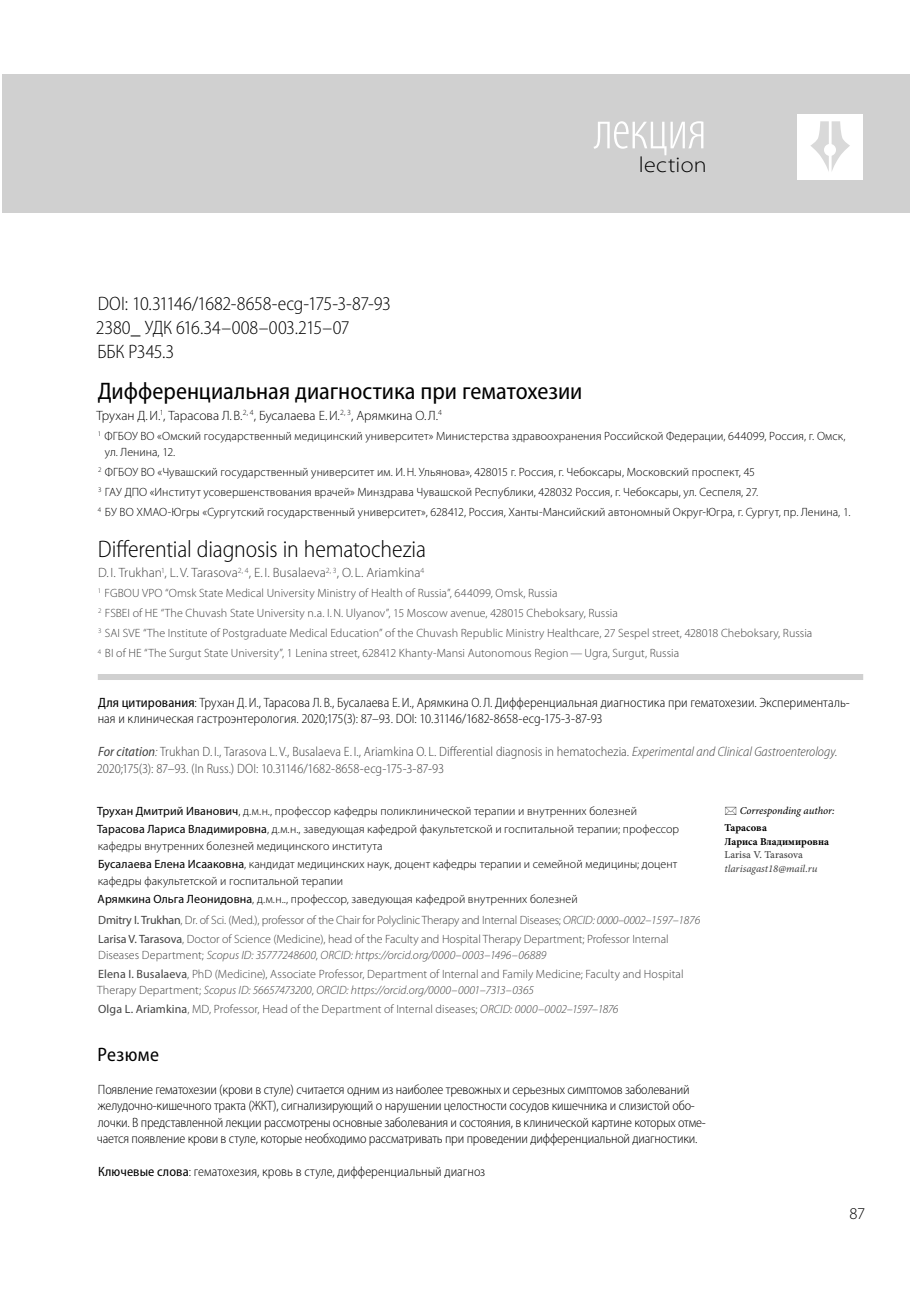
<style>
.page{position:relative;width:910px;height:1297px;background:#fff}
.page>*{position:absolute;margin:0;border:0;box-sizing:border-box;transform-origin:0 0}
.t1{font:300 condensed 55.5px "Myriad Pro";letter-spacing:-.015em;color:#fff}
.t2{font:semi-condensed 24px "Myriad Pro";letter-spacing:-.005em;color:#000}
.t3{font:300 semi-condensed 24px "Myriad Pro";letter-spacing:-.01em;color:#000}
.t4{font:300 semi-expanded 21.75px "Myriad Pro";letter-spacing:.015em;color:#000}
.t5{font:300 semi-condensed 19.5px/24px "Myriad Pro";letter-spacing:-.02em;color:#000}
.t6{font:semi-condensed 19.5px "Myriad Pro";letter-spacing:.02em;color:#000}
.t7{font:300 16.5px "Myriad Pro";color:#000}
.t8{font:300 semi-condensed 13.5px/16.5px "Myriad Pro";letter-spacing:-.015em;color:#000}
.t9{font:300 semi-condensed 13.5px/16.5px "Myriad Pro";color:#424242}
.t10{font:300 13.5px "Myriad Pro";color:#424242}
.t11{font:300 13.5px "Myriad Pro";color:#000}
.t12{font:300 12px/18.6px "Myriad Pro";letter-spacing:.005em;color:#000}
.t13{font:300 12px/20px "Myriad Pro";color:#424242}
.t14{font:italic 300 12px/18.6px "Myriad Pro";letter-spacing:-.005em;color:#424242}
.t15{font:700 10.5px/13.5px "Minion Pro";color:#000}
.t16{font:10.5px "Minion Pro It Capt";color:#424242}
.t17{font:10.5px "Minion Pro It Capt";letter-spacing:-.01em;color:#000}
.t18{font:10.5px "Minion Pro Medium Capt";color:#424242}
.s1{font-weight:400}
.s2{font-weight:400;font-style:italic}
.s3{font-style:italic}
.s4{font-style:normal}
.s5{font-weight:400;font-style:normal}
</style>
<div class="page">
<div style="left:2px;top:74px;width:908px;height:139px;background:#d0d0d0"></div>
<div style="left:797px;top:114px;width:66px;height:66px;background:#fff"></div>
<svg style="left:810px;top:121px;width:40px;height:50px"></svg>
<div style="left:824px;top:144px;width:12px;height:12px;background:#fff;border-radius:50%"></div>
<div style="left:98px;top:674px;width:765px;height:6px;background:#d0d0d0"></div>
<h1 class="t1" style="left:593px;top:110px;width:115px">лекция</h1>
<h3 class="t4" style="left:639px;top:157px;width:69px">lection</h3>
<h3 class="t5" style="left:96px;top:293px;width:296px">DOI: 10.31146/1682-8658-ecg-175-3-87-93<br>2380_ УДК 616.34–008–003.215–07<br>ББК Р345.3</h3>
<h2 class="t2" style="left:98px;top:382px;width:486px">Дифференциальная диагностика при гематохезии</h2>
<p class="t11" style="left:96px;top:410px;width:347px">Трухан Д. И.<sup>1</sup>, Тарасова Л. В.<sup>2,</sup> <sup>4</sup>, Бусалаева Е. И.<sup>2,</sup> <sup>3</sup>, Арямкина О. Л.<sup>4</sup></p>
<p class="t12" style="left:105px;top:429px;width:742px;line-height:15.8px;text-indent:-7px"><sup>1</sup> ФГБОУ ВО «Омский государственный медицинский университет» Министерства здравоохранения Российской Федерации, 644099, Россия, г. Омск, ул. Ленина, 12.</p>
<p class="t12" style="left:98px;top:463px;width:754px;line-height:20px"><sup>2</sup> ФГБОУ ВО «Чувашский государственный университет им. И. Н. Ульянова», 428015 г. Россия, г. Чебоксары, Московский проспект, 45<br><sup>3</sup> ГАУ ДПО «Институт усовершенствования врачей» Минздрава Чувашской Республики, 428032 Россия, г. Чебоксары, ул. Сеспеля, 27.<br><sup>4</sup> БУ ВО ХМАО-Югры «Сургутский государственный университет», 628412, Россия, Ханты-Мансийский автономный Округ-Югра, г. Сургут, пр. Ленина, 1.</p>
<h2 class="t3" style="left:98px;top:539px;width:330px">Differential diagnosis in hematochezia</h2>
<p class="t10" style="left:98px;top:568px;width:328px">D. I. Trukhan<sup>1</sup>, L. V. Tarasova<sup>2,</sup> <sup>4</sup>, E. I. Busalaeva<sup>2,</sup> <sup>3</sup>, O. L. Ariamkina<sup>4</sup></p>
<p class="t13" style="left:98px;top:584px;width:716px"><sup>1</sup> FGBOU VPO “Omsk State Medical University Ministry of Health of Russia”, 644099, Omsk, Russia<br><sup>2</sup> FSBEI of HE “The Chuvash State University n. a. I. N. Ulyanov”, 15 Moscow avenue, 428015 Cheboksary, Russia<br><sup>3</sup> SAI SVE “The Institute of Postgraduate Medical Education” of the Chuvash Republic Ministry Healthcare, 27 Sespel street, 428018 Cheboksary, Russia <sup>4</sup> BI of HE “The Surgut State University”, 1 Lenina street, 628412 Khanty-Mansi Autonomous Region — Ugra, Surgut, Russia</p>
<p class="t8" style="left:98px;top:695px;width:754px"><span class="s1">Для цитирования</span>: Трухан Д. И., Тарасова Л. В., Бусалаева Е. И., Арямкина О. Л. Дифференциальная диагностика при гематохезии. Эксперименталь&shy;ная и клиническая гастроэнтерология. 2020;175(3): 87–93. DOI: 10.31146/1682-8658-ecg-175-3-87-93</p>
<p class="t9" style="left:97px;top:744px;width:742px"><span class="s2">For citation</span><span class="s3">:</span> Trukhan D. I., Tarasova L. V., Busalaeva E. I., Ariamkina O. L. Differential diagnosis in hematochezia. <span class="s3">Experimental and Clinical Gastroenterology.<br></span>2020;175(3): 87–93. (In Russ.) DOI: 10.31146/1682-8658-ecg-175-3-87-93</p>
<p class="t17" style="left:740px;top:807px;width:97px">Corresponding author:</p>
<p class="t15" style="left:724px;top:822px;width:106px">Тарасова<br>Лариса Владимировна</p>
<p class="t18" style="left:724px;top:850px;width:80px">Larisa V. Tarasova</p>
<p class="t16" style="left:724px;top:864px;width:95px">tlarisagast18@mail.ru</p>
<p class="t12" style="left:97px;top:802px;width:584px"><span class="s1">Трухан Дмитрий Иванович</span>, д. м. н., профессор кафедры поликлинической терапии и внутренних болезней<br><span class="s1">Тарасова Лариса Владимировна</span>, д. м. н., заведующая кафедрой факультетской и госпитальной терапии; профессор</p>
<p class="t12" style="left:98px;top:837px;width:581px">кафедры внутренних болезней медицинского института<br><span class="s1">Бусалаева Елена Исааковна</span>, кандидат медицинских наук, доцент кафедры терапии и семейной медицины; доцент</p>
<p class="t12" style="left:98px;top:872px;width:482px">кафедры факультетской и госпитальной терапии<br><span class="s1">Арямкина Ольга Леонидовна</span>, д. м. н.., профессор, заведующая кафедрой внутренних болезней</p>
<p class="t13" style="left:98px;top:912px;width:603px;line-height:18.6px"><span class="s1">Dmitry I. Trukhan</span>, Dr. of Sci. (Med.), professor of the Chair for Polyclinic Therapy and Internal Diseases; <span class="s3">ORCID: 0000–0002–1597–1876<br></span><span class="s1">Larisa V. Tarasova</span>, Doctor of Science (Medicine), head of the Faculty and Hospital Therapy Department; Professor Internal</p>
<p class="t13" style="left:98px;top:947px;width:587px;line-height:18.6px">Diseases Department; <span class="s3">Scopus ID: 35777248600</span>, <span class="s3">ORCID: https://orcid.org/0000–0003–1496–06889<br></span><span class="s1">Elena I. Busalaeva</span>, PhD (Medicine), Associate Professor, Department of Internal and Family Medicine; Faculty and Hospital</p>
<p class="t14" style="left:97px;top:982px;width:523px"><span class="s4">Therapy Department;</span> Scopus ID: 56657473200<span class="s4">,</span> ORCID: https://orcid.org/0000–0001–7313–0365<br><span class="s5">Olga L. Ariamkina</span><span class="s4">, MD, Professor, Head of the Department of Internal diseases;</span> ORCID: 0000–0002–1597–1876</p>
<h3 class="t6" style="left:98px;top:1047px;width:63px">Резюме</h3>
<p class="t8" style="left:97px;top:1082px;width:611px">Появление гематохезии (крови в стуле) считается одним из наиболее тревожных и серьезных симптомов заболеваний желудочно-кишечного тракта (ЖКТ), сигнализирующий о нарушении целостности сосудов кишечника и слизистой обо&shy;лочки. В представленной лекции рассмотрены основные заболевания и состояния, в клинической картине которых отме&shy;чается появление крови в стуле, которые необходимо рассматривать при проведении дифференциальной диагностики.</p>
<p class="t8" style="left:98px;top:1164px;width:389px"><span class="s1">Ключевые слова</span>: гематохезия, кровь в стуле, дифференциальный диагноз</p>
<h3 class="t7" style="left:850px;top:1207px;width:17px">87</h3>
</div>
